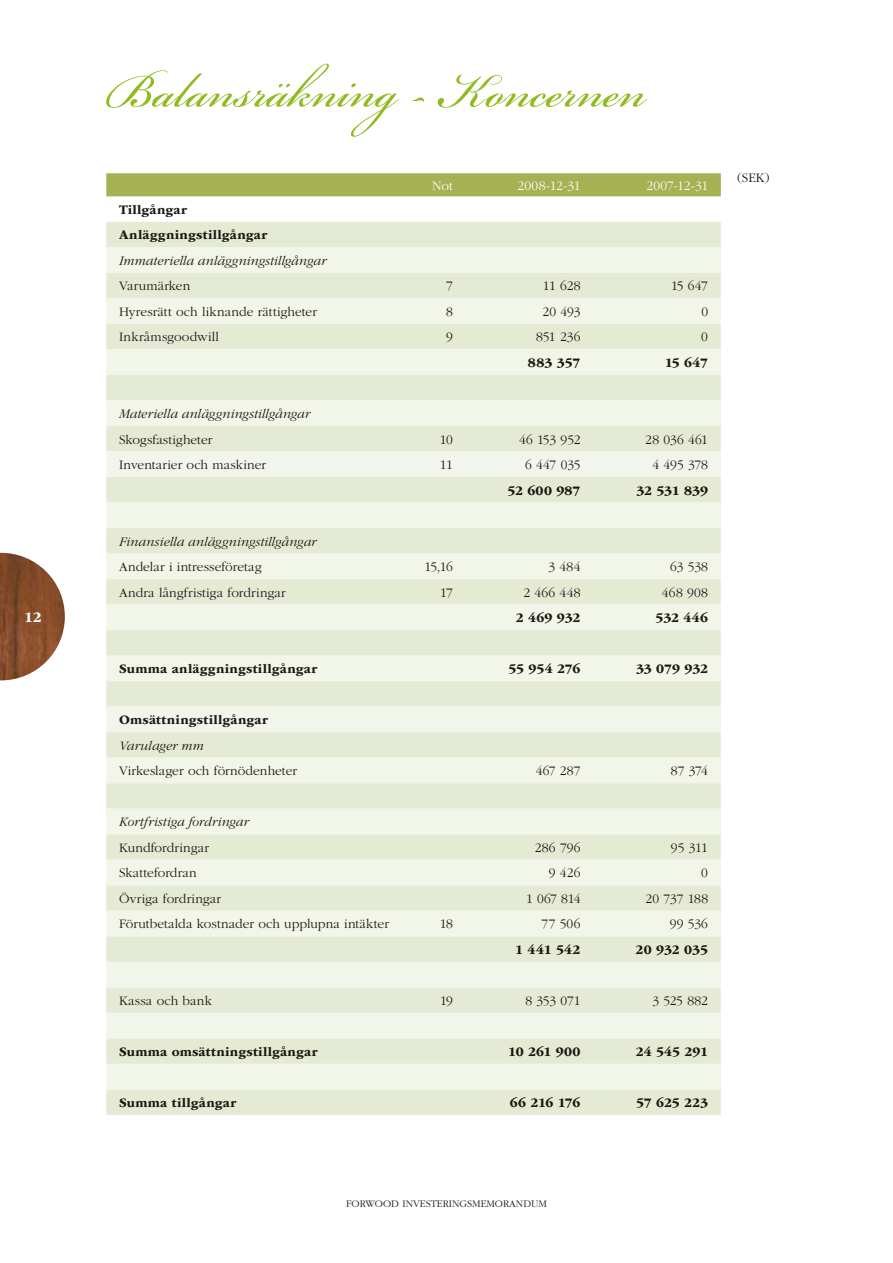
<style>
.page{position:relative;width:893px;height:1263px;background:#fff}
.page>*{position:absolute;margin:0;border:0;box-sizing:border-box;transform-origin:0 0}
.t1{font:75px "Bickham Script Pro";letter-spacing:-.005em;color:#90bc20}
.t2{font:700 15px "ITC Garamond Std";color:#fff}
.t3{font:300 13.5px "ITC Garamond Std";letter-spacing:.005em;color:#1b1711}
.t4{font:700 13.5px/25.5px "ITC Garamond Std";letter-spacing:.015em;color:#1b1711}
.t5{font:italic 300 13.5px "ITC Garamond Std";letter-spacing:-.005em;color:#1b1711}
.t6{font:300 13.5px "ITC Garamond Std";color:#fff}
.t7{font:300 10.5px "ITC Garamond Std";color:#1b1711}
</style>
<div class="page">
<img style="left:0;top:553px;width:65px;height:127px">
<div style="left:106px;top:173px;width:615px;height:23px;background:#a6b154"></div>
<div style="left:106px;top:222px;width:615px;height:893px;background:#e5ead4"></div>
<svg style="left:106px;top:247px;width:615px;height:842px;background:#ebefdf"></svg>
<p class="t2" style="left:24px;top:609px;width:19px">12</p>
<h1 class="t1" style="left:106px;top:37px;width:541px">Balansräkning - Koncernen</h1>
<p class="t6" style="left:432px;top:178px;width:22px">Not</p>
<p class="t6" style="left:517px;top:178px;width:65px">2008-12-31</p>
<p class="t6" style="left:646px;top:178px;width:63px">2007-12-31</p>
<p class="t4" style="left:119px;top:197px;width:150px">Tillgångar<br>Anläggningstillgångar</p>
<p class="t5" style="left:119px;top:253px;width:209px">Immateriella anläggningstillgångar</p>
<p class="t3" style="left:119px;top:279px;width:73px">Varumärken</p>
<p class="t3" style="left:446px;top:279px;width:8px">7</p>
<p class="t3" style="left:543px;top:279px;width:39px">11 628</p>
<p class="t3" style="left:671px;top:279px;width:39px">15 647</p>
<p class="t3" style="left:119px;top:304px;width:199px">Hyresrätt och liknande rättigheter</p>
<p class="t3" style="left:446px;top:304px;width:8px">8</p>
<p class="t3" style="left:542px;top:304px;width:40px">20 493</p>
<p class="t3" style="left:701px;top:304px;width:8px">0</p>
<p class="t3" style="left:119px;top:330px;width:102px">Inkråmsgoodwill</p>
<p class="t3" style="left:446px;top:330px;width:8px">9</p>
<p class="t3" style="left:536px;top:330px;width:46px">851 236</p>
<p class="t3" style="left:701px;top:330px;width:8px">0</p>
<p class="t4" style="left:528px;top:350px;width:54px">883 357</p>
<p class="t4" style="left:665px;top:350px;width:45px">15 647</p>
<p class="t5" style="left:119px;top:406px;width:193px">Materiella anläggningstillgångar</p>
<p class="t3" style="left:119px;top:432px;width:95px">Skogsfastigheter</p>
<p class="t3" style="left:440px;top:432px;width:15px">10</p>
<p class="t3" style="left:519px;top:432px;width:63px">46 153 952</p>
<p class="t3" style="left:645px;top:432px;width:64px">28 036 461</p>
<p class="t3" style="left:119px;top:457px;width:149px">Inventarier och maskiner</p>
<p class="t3" style="left:440px;top:457px;width:14px">11</p>
<p class="t3" style="left:525px;top:457px;width:57px">6 447 035</p>
<p class="t3" style="left:652px;top:457px;width:57px">4 495 378</p>
<p class="t4" style="left:507px;top:477px;width:75px">52 600 987</p>
<p class="t4" style="left:636px;top:477px;width:73px">32 531 839</p>
<p class="t5" style="left:119px;top:534px;width:199px">Finansiella anläggningstillgångar</p>
<p class="t3" style="left:119px;top:560px;width:144px">Andelar i intresseföretag</p>
<p class="t3" style="left:425px;top:560px;width:30px">15,16</p>
<p class="t3" style="left:548px;top:560px;width:33px">3 484</p>
<p class="t3" style="left:670px;top:560px;width:40px">63 538</p>
<p class="t3" style="left:119px;top:585px;width:168px">Andra långfristiga fordringar</p>
<p class="t3" style="left:440px;top:585px;width:14px">17</p>
<p class="t3" style="left:523px;top:585px;width:59px">2 466 448</p>
<p class="t3" style="left:662px;top:585px;width:48px">468 908</p>
<p class="t4" style="left:516px;top:605px;width:66px">2 469 932</p>
<p class="t4" style="left:656px;top:605px;width:54px">532 446</p>
<p class="t4" style="left:119px;top:656px;width:200px">Summa anläggningstillgångar</p>
<p class="t4" style="left:508px;top:656px;width:74px">55 954 276</p>
<p class="t4" style="left:636px;top:656px;width:74px">33 079 932</p>
<p class="t4" style="left:119px;top:707px;width:150px">Omsättningstillgångar</p>
<p class="t5" style="left:119px;top:738px;width:86px">Varulager mm</p>
<p class="t3" style="left:119px;top:764px;width:180px">Virkeslager och förnödenheter</p>
<p class="t3" style="left:536px;top:764px;width:46px">467 287</p>
<p class="t3" style="left:671px;top:764px;width:39px">87 374</p>
<p class="t5" style="left:119px;top:815px;width:131px">Kortfristiga fordringar</p>
<p class="t3" style="left:119px;top:840px;width:91px">Kundfordringar</p>
<p class="t3" style="left:535px;top:840px;width:47px">286 796</p>
<p class="t3" style="left:671px;top:840px;width:39px">95 311</p>
<p class="t3" style="left:119px;top:866px;width:79px">Skattefordran</p>
<p class="t3" style="left:549px;top:866px;width:33px">9 426</p>
<p class="t3" style="left:701px;top:866px;width:8px">0</p>
<p class="t3" style="left:119px;top:891px;width:104px">Övriga fordringar</p>
<p class="t3" style="left:526px;top:891px;width:56px">1 067 814</p>
<p class="t3" style="left:645px;top:891px;width:64px">20 737 188</p>
<p class="t3" style="left:119px;top:917px;width:271px">Förutbetalda kostnader och upplupna intäkter</p>
<p class="t3" style="left:440px;top:917px;width:15px">18</p>
<p class="t3" style="left:542px;top:917px;width:40px">77 506</p>
<p class="t3" style="left:670px;top:917px;width:40px">99 536</p>
<p class="t4" style="left:515px;top:937px;width:67px">1 441 542</p>
<p class="t4" style="left:636px;top:937px;width:74px">20 932 035</p>
<p class="t3" style="left:119px;top:993px;width:94px">Kassa och bank</p>
<p class="t3" style="left:440px;top:993px;width:14px">19</p>
<p class="t3" style="left:525px;top:993px;width:56px">8 353 071</p>
<p class="t3" style="left:652px;top:993px;width:57px">3 525 882</p>
<p class="t4" style="left:119px;top:1039px;width:200px">Summa omsättningstillgångar</p>
<p class="t4" style="left:508px;top:1039px;width:74px">10 261 900</p>
<p class="t4" style="left:636px;top:1039px;width:74px">24 545 291</p>
<p class="t4" style="left:119px;top:1090px;width:119px">Summa tillgångar</p>
<p class="t4" style="left:510px;top:1090px;width:72px">66 216 176</p>
<p class="t4" style="left:636px;top:1090px;width:73px">57 625 223</p>
<p class="t3" style="left:737px;top:171px;width:34px">(SEK)</p>
<p class="t7" style="left:346px;top:1198px;width:202px">FORWOOD INVESTERINGSMEMORANDUM</p>
</div>
